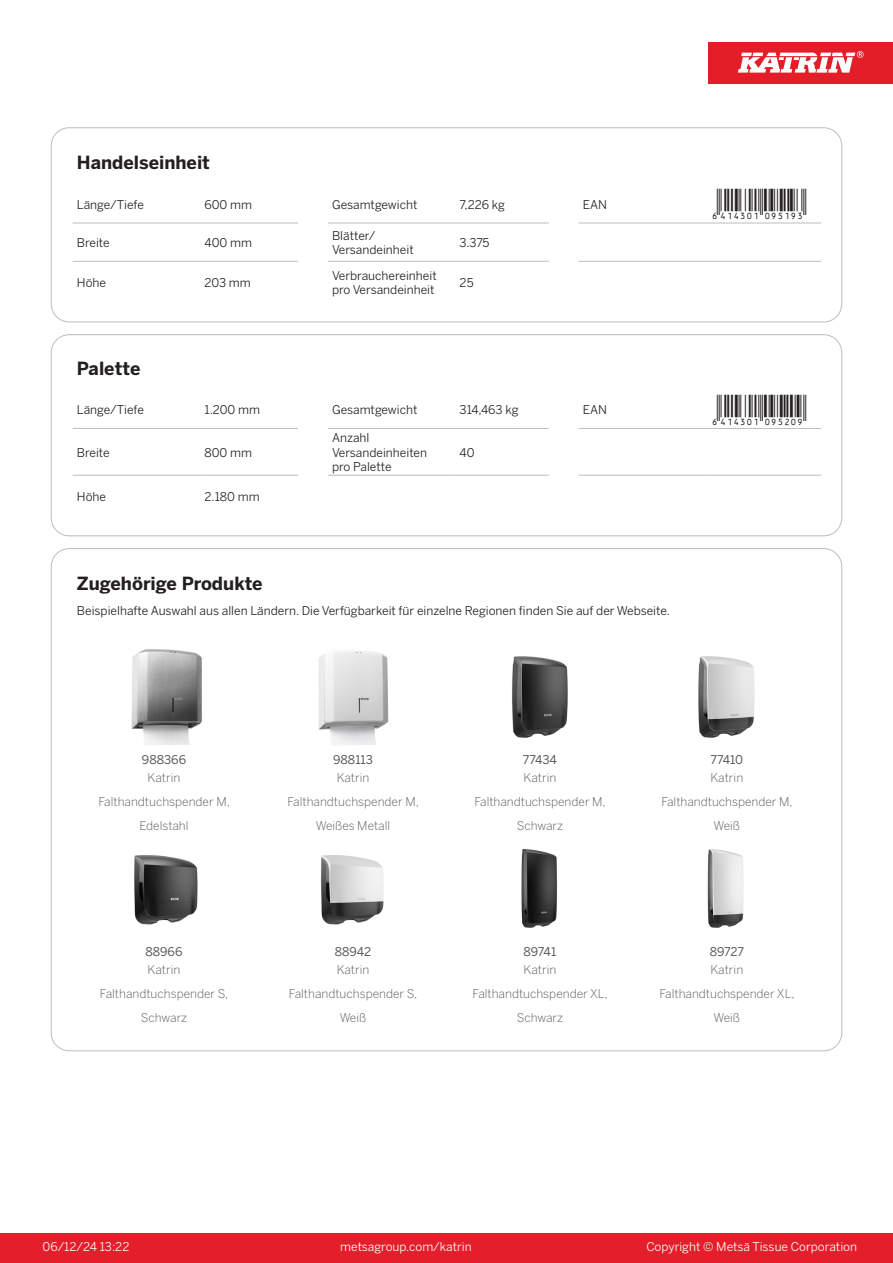
<style>
.page{position:relative;width:893px;height:1263px;background:#fff}
.page>*{position:absolute;margin:0;border:0;box-sizing:border-box;transform-origin:0 0}
.T_EAN{font:30px "Viisas EAN Matala";color:#231f20}
.T_TableHeader{font:700 18px "Benton Sans";color:#231f20}
.T_TableBody{font:12px/14.4px "Benton Sans";color:#231f20}
.T_RelatedName{font:300 12px/24px "Benton Sans";color:#57585a;text-align:center}
.t1{font:12px "Benton Sans";color:#fff}
.T_RelatedCode{font:12px "Benton Sans";color:#57585a}
</style>
<div class="page">
<div style="left:0;top:1233px;width:893px;height:30px;background:#e41e2b"></div>
<div style="left:708px;top:43px;width:185px;height:41px;background:#e31e28"></div>
<svg style="left:738px;top:51px;width:126px;height:22px"></svg>
<hr style="left:73px;top:223px;width:127px;height:1px;background:#bcbdc0">
<hr style="left:200px;top:223px;width:98px;height:1px;background:#bcbdc0">
<hr style="left:328px;top:223px;width:127px;height:1px;background:#bcbdc0">
<hr style="left:455px;top:223px;width:94px;height:1px;background:#bcbdc0">
<hr style="left:579px;top:223px;width:127px;height:1px;background:#bcbdc0">
<hr style="left:706px;top:223px;width:115px;height:1px;background:#bcbdc0">
<hr style="left:73px;top:261px;width:127px;height:1px;background:#bcbdc0">
<hr style="left:200px;top:261px;width:98px;height:1px;background:#bcbdc0">
<hr style="left:328px;top:261px;width:127px;height:1px;background:#bcbdc0">
<hr style="left:455px;top:261px;width:94px;height:1px;background:#bcbdc0">
<hr style="left:579px;top:261px;width:127px;height:1px;background:#bcbdc0">
<hr style="left:706px;top:261px;width:115px;height:1px;background:#bcbdc0">
<div style="left:51px;top:128px;width:791px;height:194px;border:1px solid #bcbdc0;border-radius:18px"></div>
<hr style="left:73px;top:428px;width:127px;height:1px;background:#bcbdc0">
<hr style="left:200px;top:428px;width:98px;height:1px;background:#bcbdc0">
<hr style="left:328px;top:428px;width:127px;height:1px;background:#bcbdc0">
<hr style="left:455px;top:428px;width:94px;height:1px;background:#bcbdc0">
<hr style="left:579px;top:428px;width:127px;height:1px;background:#bcbdc0">
<hr style="left:706px;top:428px;width:115px;height:1px;background:#bcbdc0">
<hr style="left:73px;top:475px;width:127px;height:1px;background:#bcbdc0">
<hr style="left:200px;top:475px;width:98px;height:1px;background:#bcbdc0">
<hr style="left:328px;top:475px;width:127px;height:1px;background:#bcbdc0">
<hr style="left:455px;top:475px;width:94px;height:1px;background:#bcbdc0">
<hr style="left:579px;top:475px;width:127px;height:1px;background:#bcbdc0">
<hr style="left:706px;top:475px;width:115px;height:1px;background:#bcbdc0">
<div style="left:51px;top:334px;width:791px;height:202px;border:1px solid #bcbdc0;border-radius:18px"></div>
<img style="left:131px;top:649px;width:71px;height:96px">
<img style="left:318px;top:651px;width:71px;height:94px">
<img style="left:512px;top:656px;width:56px;height:82px">
<img style="left:698px;top:656px;width:57px;height:82px">
<img style="left:134px;top:855px;width:64px;height:70px">
<img style="left:321px;top:855px;width:63px;height:70px">
<img style="left:521px;top:848px;width:36px;height:80px">
<img style="left:707px;top:849px;width:37px;height:79px">
<p class="T_TableHeader" style="left:77px;top:151px;width:135px">Handelseinheit</p>
<p class="T_TableBody" style="left:77px;top:197px;width:68px">Länge/Tiefe</p>
<p class="T_TableBody" style="left:204px;top:197px;width:49px">600 mm</p>
<p class="T_TableBody" style="left:332px;top:197px;width:87px">Gesamtgewicht</p>
<p class="T_TableBody" style="left:460px;top:197px;width:47px">7,226 kg</p>
<p class="T_TableBody" style="left:583px;top:197px;width:26px">EAN</p>
<p class="T_EAN" style="left:710px;top:188px;width:97px">*6414301095193*</p>
<p class="T_TableBody" style="left:77px;top:235px;width:34px">Breite</p>
<p class="T_TableBody" style="left:204px;top:235px;width:49px">400 mm</p>
<p class="T_TableBody" style="left:332px;top:228px;width:45px">Blätter/</p>
<p class="T_TableBody" style="left:332px;top:242px;width:83px">Versandeinheit</p>
<p class="T_TableBody" style="left:460px;top:235px;width:31px">3.375</p>
<p class="T_TableBody" style="left:77px;top:276px;width:31px">Höhe</p>
<p class="T_TableBody" style="left:204px;top:276px;width:48px">203 mm</p>
<p class="T_TableBody" style="left:332px;top:268px;width:106px">Verbrauchereinheit pro Versandeinheit</p>
<p class="T_TableBody" style="left:460px;top:276px;width:16px">25</p>
<p class="T_TableHeader" style="left:77px;top:357px;width:65px">Palette</p>
<p class="T_TableBody" style="left:77px;top:402px;width:68px">Länge/Tiefe</p>
<p class="T_TableBody" style="left:204px;top:402px;width:57px">1.200 mm</p>
<p class="T_TableBody" style="left:332px;top:402px;width:87px">Gesamtgewicht</p>
<p class="T_TableBody" style="left:460px;top:402px;width:60px">314,463 kg</p>
<p class="T_TableBody" style="left:583px;top:402px;width:26px">EAN</p>
<p class="T_EAN" style="left:710px;top:394px;width:97px">*6414301095209*</p>
<p class="T_TableBody" style="left:77px;top:445px;width:34px">Breite</p>
<p class="T_TableBody" style="left:204px;top:445px;width:49px">800 mm</p>
<p class="T_TableBody" style="left:332px;top:431px;width:97px">Anzahl<br>Versandeinheiten</p>
<p class="T_TableBody" style="left:332px;top:459px;width:61px">pro Palette</p>
<p class="T_TableBody" style="left:460px;top:445px;width:17px">40</p>
<p class="T_TableBody" style="left:77px;top:490px;width:31px">Höhe</p>
<p class="T_TableBody" style="left:204px;top:490px;width:57px">2.180 mm</p>
<p class="T_TableHeader" style="left:77px;top:572px;width:187px">Zugehörige Produkte</p>
<p class="T_TableBody" style="left:77px;top:603px;width:595px">Beispielhafte Auswahl aus allen Ländern. Die Verfügbarkeit für einzelne Regionen finden Sie auf der Webseite.</p>
<p class="T_RelatedCode" style="left:142px;top:752px;width:46px">988366</p>
<p class="T_RelatedCode" style="left:333px;top:752px;width:41px">988113</p>
<p class="T_RelatedCode" style="left:523px;top:752px;width:36px">77434</p>
<p class="T_RelatedCode" style="left:710px;top:752px;width:34px">77410</p>
<p class="T_RelatedName" style="left:99px;top:765px;width:133px">Katrin<br>Falthandtuchspender M,<br>Edelstahl</p>
<p class="T_RelatedName" style="left:288px;top:765px;width:133px">Katrin<br>Falthandtuchspender M,<br>Weißes Metall</p>
<p class="T_RelatedName" style="left:474px;top:765px;width:133px">Katrin<br>Falthandtuchspender M,<br>Schwarz</p>
<p class="T_RelatedName" style="left:661px;top:765px;width:133px">Katrin<br>Falthandtuchspender M,<br>Weiß</p>
<p class="T_RelatedCode" style="left:146px;top:944px;width:38px">88966</p>
<p class="T_RelatedCode" style="left:335px;top:944px;width:38px">88942</p>
<p class="T_RelatedCode" style="left:524px;top:944px;width:34px">89741</p>
<p class="T_RelatedCode" style="left:710px;top:944px;width:36px">89727</p>
<p class="T_RelatedName" style="left:100px;top:958px;width:130px">Katrin<br>Falthandtuchspender S,<br>Schwarz</p>
<p class="T_RelatedName" style="left:289px;top:958px;width:130px">Katrin<br>Falthandtuchspender S,<br>Weiß</p>
<p class="T_RelatedName" style="left:473px;top:958px;width:137px">Katrin<br>Falthandtuchspender XL,<br>Schwarz</p>
<p class="T_RelatedName" style="left:659px;top:958px;width:137px">Katrin<br>Falthandtuchspender XL,<br>Weiß</p>
<p class="t1" style="left:43px;top:1239px;width:88px">06/12/24 13:22</p>
<p class="t1" style="left:340px;top:1239px;width:133px">metsagroup.com/katrin</p>
<p class="t1" style="left:646px;top:1239px;width:212px">Copyright © Metsä Tissue Corporation</p>
</div>
